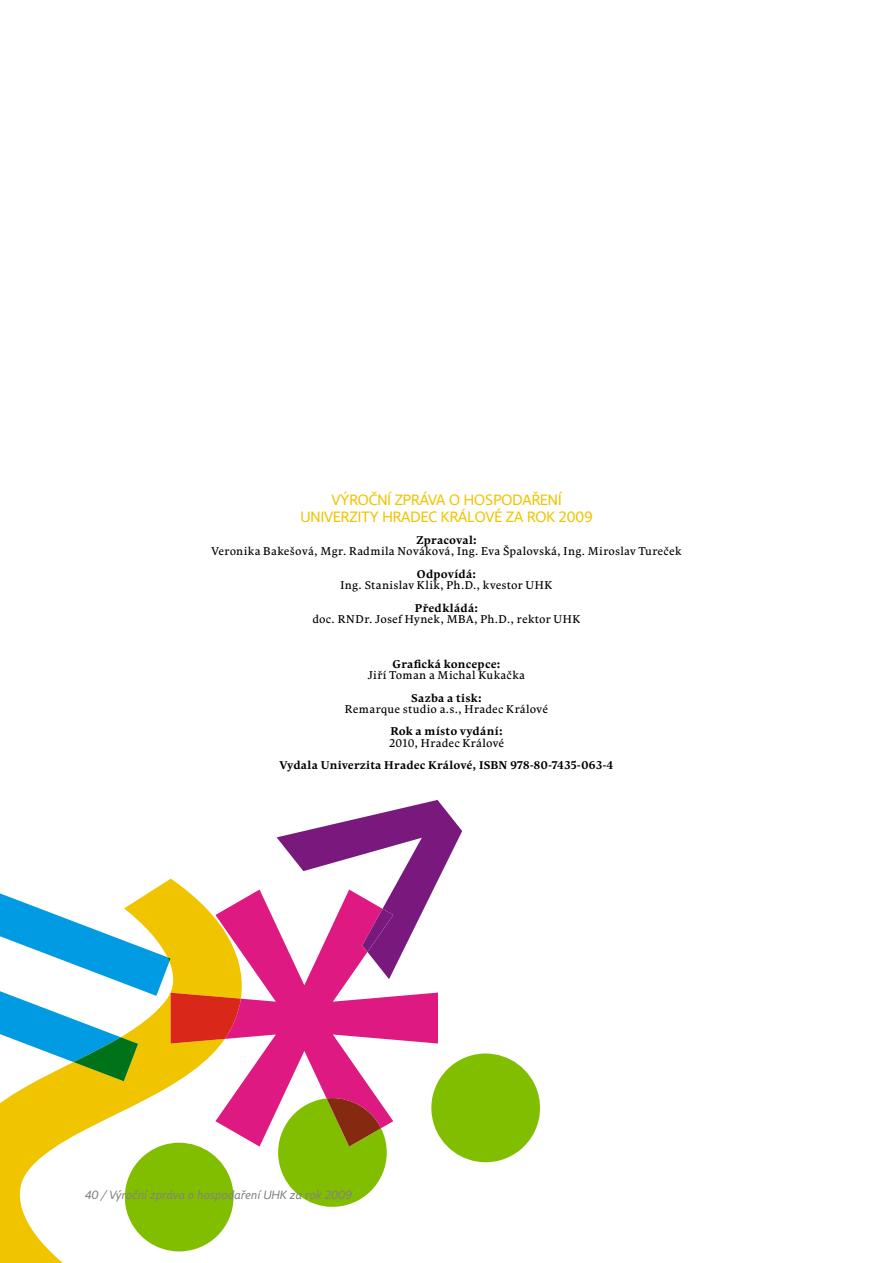
<style>
.page{position:relative;width:893px;height:1263px;background:#fff}
.page>*{position:absolute;margin:0;border:0;box-sizing:border-box;transform-origin:0 0}
.t1{font:15px/16.5px "Comenia Sans";color:#f1c400;text-align:center}
.t2{font:italic 12px "Comenia Sans";color:#828282}
.t3{font:11.25px "Comenia Serif";letter-spacing:.03em;color:#000}
.t4{font:700 11.25px "Comenia Serif";letter-spacing:.025em;color:#000}
</style>
<div class="page">
<svg style="left:246px;top:889px;width:192px;height:257px;fill:#de1981"></svg>
<svg style="left:425px;top:1053px;width:115px;height:109px"></svg>
<svg style="left:272px;top:1098px;width:121px;height:109px"></svg>
<svg style="left:277px;top:800px;width:185px;height:179px"></svg>
<svg style="left:0;top:879px;width:246px;height:384px"></svg>
<svg style="left:0;top:889px;width:241px;height:192px"></svg>
<h1 class="t1" style="left:300px;top:492px;width:294px">VÝROČNÍ ZPRÁVA O HOSPODAŘENÍ<br>UNIVERZITY HRADEC KRÁLOVÉ ZA ROK 2009</h1>
<p class="t4" style="left:416px;top:532px;width:62px">Zpracoval:</p>
<p class="t3" style="left:211px;top:543px;width:472px">Veronika Bakešová, Mgr. Radmila Nováková, Ing. Eva Špalovská, Ing. Miroslav Tureček</p>
<p class="t4" style="left:417px;top:566px;width:60px">Odpovídá:</p>
<p class="t3" style="left:340px;top:577px;width:213px">Ing. Stanislav Klik, Ph.D., kvestor UHK</p>
<p class="t4" style="left:415px;top:600px;width:65px">Předkládá:</p>
<p class="t3" style="left:312px;top:611px;width:269px">doc. RNDr. Josef Hynek, MBA, Ph.D., rektor UHK</p>
<p class="t4" style="left:393px;top:656px;width:109px">Grafická koncepce:</p>
<p class="t3" style="left:368px;top:667px;width:159px">Jiří Toman a Michal Kukačka</p>
<p class="t4" style="left:411px;top:690px;width:72px">Sazba a tisk:</p>
<p class="t3" style="left:345px;top:701px;width:205px">Remarque studio a.s., Hradec Králové</p>
<p class="t4" style="left:390px;top:723px;width:114px">Rok a místo vydání:</p>
<p class="t3" style="left:389px;top:735px;width:117px">2010, Hradec Králové</p>
<p class="t4" style="left:280px;top:757px;width:335px">Vydala Univerzita Hradec Králové, ISBN 978-80-7435-063-4</p>
<p class="t2" style="left:85px;top:1187px;width:268px">40 / Výroční zpráva o hospodaření UHK za rok 2009</p>
</div>
